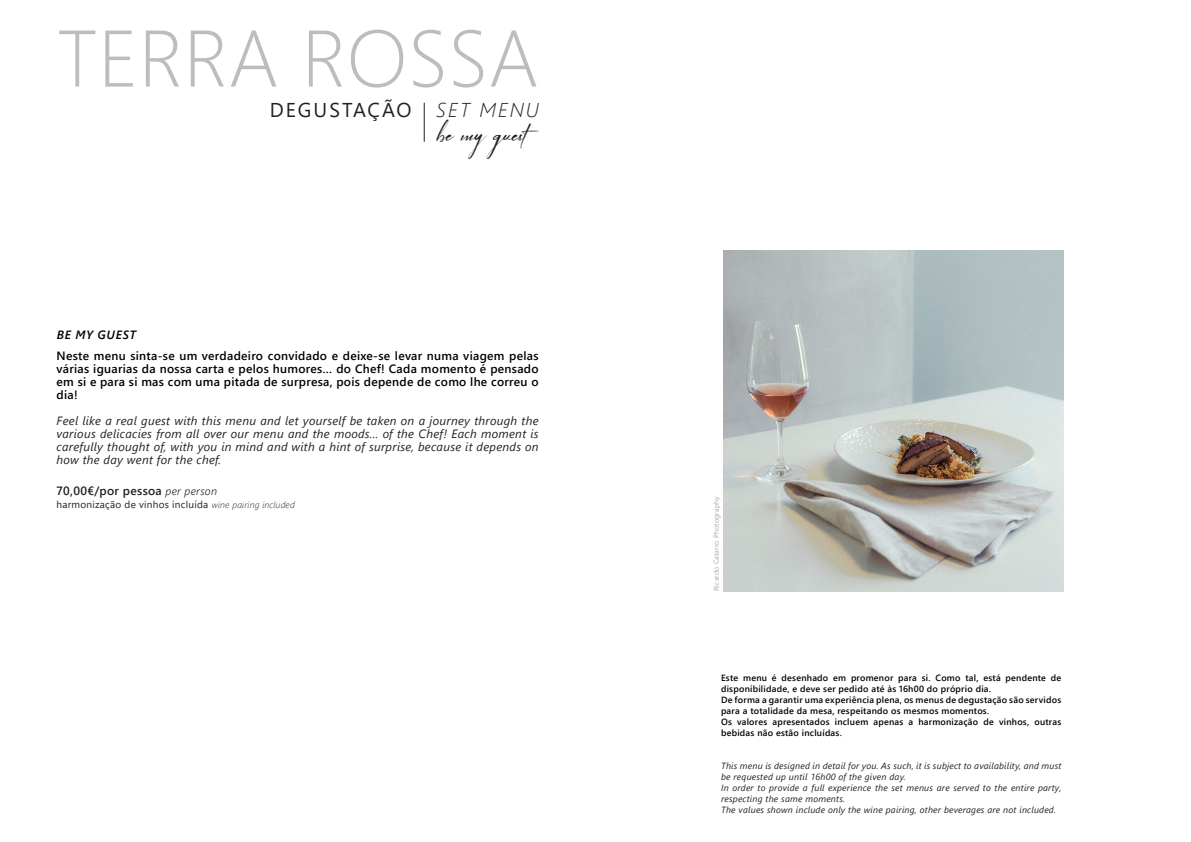
<style>
.page{position:relative;width:1191px;height:842px;background:#fff}
.page>*{position:absolute;margin:0;border:0;box-sizing:border-box;transform-origin:0 0}
.t1{font:300 80px "Segoe UI";letter-spacing:.005em;color:#bcbdc0}
.t2{font:45px "Arinttika Signature";letter-spacing:-.005em;color:#231f20}
.t3{font:20px "Segoe UI";letter-spacing:.1em;color:#231f20}
.t4{font:italic 12px/13px "Segoe UI";letter-spacing:.025em;color:#231f20;text-align:justify}
.t5{font:600 12px/13px "Segoe UI";letter-spacing:.025em;color:#000;text-align:justify}
.t6{font:600 12px "Segoe UI";letter-spacing:.025em;color:#231f20}
.t7{font:italic 600 12px "Segoe UI";letter-spacing:.06em;color:#000}
.t8{font:10px "Segoe UI";letter-spacing:.025em;color:#231f20}
.t9{font:600 9px/11px "Segoe UI";letter-spacing:.025em;color:#000}
.t10{font:italic 9px/11px "Segoe UI";letter-spacing:.025em;color:#231f20}
.t11{font:7px "Segoe UI";letter-spacing:.025em;color:#a8a9ad}
.s1{font-weight:300;font-style:italic}
.s2{font-weight:300;font-style:italic;font-size:11px}
.s3{font-weight:300;font-style:italic;font-size:9px}
</style>
<div class="page">
<img style="left:723px;top:251px;width:340px;height:340px">
<hr style="left:424px;top:103px;width:1px;height:39px;background:#231f20">
<p class="t1" style="left:57px;top:-17px;width:483px">TERRA ROSSA</p>
<p class="t3" style="left:270px;top:91px;width:271px">DEGUSTAÇÃO <span class="s1">SET MENU</span></p>
<p class="t2" style="left:438px;top:100px;width:92px">be my guest</p>
<p class="t7" style="left:57px;top:323px;width:81px">BE MY GUEST</p>
<p class="t5" style="left:57px;top:348px;width:483px">Neste menu sinta-se um verdadeiro convidado e deixe-se levar numa viagem pelas várias iguarias da nossa carta e pelos humores… do Chef! Cada momento é pensado em si e para si mas com uma pitada de surpresa, pois depende de como lhe correu o dia!</p>
<p class="t4" style="left:57px;top:412px;width:483px">Feel like a real guest with this menu and let yourself be taken on a journey through the various delicacies from all over our menu and the moods... of the Chef! Each moment is carefully thought of, with you in mind and with a hint of surprise, because it depends on how the day went for the chef.</p>
<p class="t6" style="left:57px;top:479px;width:162px">70,00€/por pessoa <span class="s2">per person</span></p>
<p class="t8" style="left:57px;top:495px;width:240px">harmonização de vinhos incluída <span class="s3">wine pairing included</span></p>
<p class="t11" style="left:710px;top:591px;width:96px;rotate:-90deg">Ricardo Catarro Photography</p>
<p class="t9" style="left:721px;top:672px;width:342px">Este menu é desenhado em promenor para si. Como tal, está pendente de disponibilidade, e deve ser pedido até às 16h00 do próprio dia.</p>
<p class="t9" style="left:721px;top:694px;width:342px">De forma a garantir uma experiência plena, os menus de degustação são servidos para a totalidade da mesa, respeitando os mesmos momentos.</p>
<p class="t9" style="left:721px;top:716px;width:342px">Os valores apresentados incluem apenas a harmonização de vinhos, outras bebidas não estão incluídas.</p>
<p class="t10" style="left:721px;top:759px;width:342px">This menu is designed in detail for you. As such, it is subject to availability, and must be requested up until 16h00 of the given day.</p>
<p class="t10" style="left:721px;top:781px;width:342px">In order to provide a full experience the set menus are served to the entire party, respecting the same moments.</p>
<p class="t10" style="left:721px;top:803px;width:336px">The values shown include only the wine pairing, other beverages are not included.</p>
</div>
